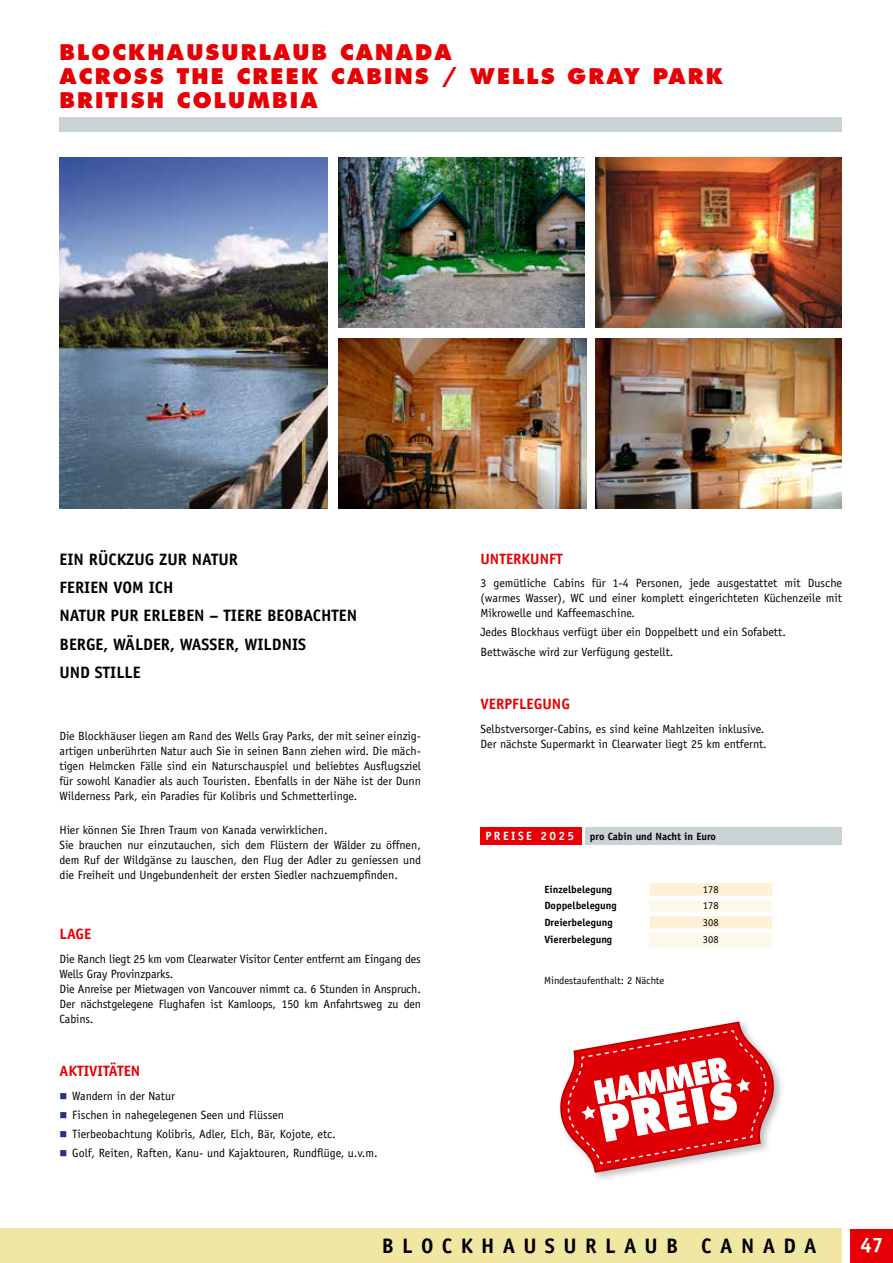
<style>
.page{position:relative;width:893px;height:1263px;background:#fff}
.page>*{position:absolute;margin:0;border:0;box-sizing:border-box;transform-origin:0 0}
.t1{font:800 21px/24px "Futura Std";letter-spacing:.1em;color:#e60005}
.t2{font:700 21px "Officina Sans Std";letter-spacing:.4em;color:#000}
.t3{font:700 21px "Officina Sans Std";color:#fff}
.t4{font:700 16.5px/28.2px "Officina Sans Std";color:#000}
.t5{font:700 15px "Officina Sans Std";color:#e60005}
.t6{font:12px/15px "Officina Sans Std";color:#000}
.t7{font:700 12px "Officina Sans Std";letter-spacing:.2em;color:#fff}
.t8{font:700 10.5px "Officina Sans Std";color:#000}
.t9{font:10.5px "Officina Sans Std";color:#000}
.s1{color:#243285}
</style>
<div class="page">
<div style="left:850px;top:1229px;width:43px;height:34px;background:#e60005"></div>
<div style="left:60px;top:117px;width:782px;height:14px;background:#c9d3d4"></div>
<div style="left:480px;top:827px;width:102px;height:17px;background:#e60005"></div>
<div style="left:586px;top:827px;width:256px;height:17px;background:#c9d3d4"></div>
<div style="left:0;top:1229px;width:842px;height:34px;background:#f0e7a3"></div>
<svg style="left:649px;top:883px;width:123px;height:65px;background:#fef4e2"></svg>
<hr style="left:645px;top:896px;width:132px;height:4px;background:#fff">
<div style="left:645px;top:911px;width:132px;height:5px;background:#fff"></div>
<div style="left:645px;top:928px;width:132px;height:5px;background:#fff"></div>
<img style="left:60px;top:157px;width:267px;height:351px">
<img style="left:338px;top:338px;width:249px;height:170px">
<img style="left:338px;top:157px;width:247px;height:170px">
<img style="left:595px;top:338px;width:247px;height:170px">
<img style="left:595px;top:157px;width:247px;height:170px">
<div style="left:557px;top:1019px;width:227px;height:164px;background:#000;opacity:.25"></div>
<svg style="left:558px;top:1021px;width:218px;height:152px"></svg>
<h1 class="t1" style="left:60px;top:40px;width:665px">BLOCKHAUSURLAUB CANADA<br>ACROSS THE CREEK CABINS / WELLS GRAY PARK<br>BRITISH COLUMBIA</h1>
<h2 class="t4" style="left:60px;top:545px;width:299px">EIN RÜCKZUG ZUR NATUR<br>FERIEN VOM ICH<br>NATUR PUR ERLEBEN – TIERE BEOBACHTEN<br>BERGE, WÄLDER, WASSER, WILDNIS<br>UND STILLE</h2>
<p class="t6" style="left:60px;top:728px;width:363px;text-align:justify">Die Blockhäuser liegen am Rand des Wells Gray Parks, der mit seiner einzig&shy;artigen unberührten Natur auch Sie in seinen Bann ziehen wird. Die mäch&shy;tigen Helmcken Fälle sind ein Naturschauspiel und beliebtes Ausflugsziel für sowohl Kanadier als auch Touristen. Ebenfalls in der Nähe ist der Dunn Wilderness Park, ein Paradies für Kolibris und Schmetterlinge.</p>
<p class="t6" style="left:60px;top:822px;width:363px">Hier können Sie Ihren Traum von Kanada verwirklichen.<br>Sie brauchen nur einzutauchen, sich dem Flüstern der Wälder zu öffnen, dem Ruf der Wildgänse zu lauschen, den Flug der Adler zu geniessen und die Freiheit und Ungebundenheit der ersten Siedler nachzuempfinden.</p>
<p class="t5" style="left:60px;top:925px;width:33px">LAGE</p>
<p class="t6" style="left:60px;top:951px;width:363px">Die Ranch liegt 25 km vom Clearwater Visitor Center entfernt am Eingang des Wells Gray Provinzparks.<br>Die Anreise per Mietwagen von Vancouver nimmt ca. 6 Stunden in Anspruch.<br>Der nächstgelegene Flughafen ist Kamloops, 150 km Anfahrtsweg zu den Cabins.</p>
<p class="t5" style="left:60px;top:1062px;width:82px">AKTIVITÄTEN</p>
<p class="t6" style="left:60px;top:1088px;width:117px"><span class="s1">■</span> Wandern in der Natur</p>
<p class="t6" style="left:60px;top:1107px;width:226px"><span class="s1">■</span> Fischen in nahegelegenen Seen und Flüssen</p>
<p class="t6" style="left:60px;top:1126px;width:278px"><span class="s1">■</span> Tierbeobachtung Kolibris, Adler, Elch, Bär, Kojote, etc.</p>
<p class="t6" style="left:60px;top:1146px;width:320px"><span class="s1">■</span> Golf, Reiten, Raften, Kanu- und Kajaktouren, Rundflüge, u.v.m.</p>
<p class="t5" style="left:480px;top:549px;width:84px">UNTERKUNFT</p>
<p class="t6" style="left:480px;top:576px;width:363px;text-align:justify">3 gemütliche Cabins für 1-4 Personen, jede ausgestattet mit Dusche (warmes Wasser), WC und einer komplett eingerichteten Küchenzeile mit Mikrowelle und Kaffeemaschine.</p>
<p class="t6" style="left:480px;top:623px;width:307px;line-height:19.2px">Jedes Blockhaus verfügt über ein Doppelbett und ein Sofabett.<br>Bettwäsche wird zur Verfügung gestellt.</p>
<p class="t5" style="left:480px;top:695px;width:91px">VERPFLEGUNG</p>
<p class="t6" style="left:480px;top:721px;width:288px">Selbstversorger-Cabins, es sind keine Mahlzeiten inklusive.<br>Der nächste Supermarkt in Clearwater liegt 25 km entfernt.</p>
<p class="t7" style="left:485px;top:828px;width:90px">PREISE 2025</p>
<p class="t8" style="left:590px;top:829px;width:127px">pro Cabin und Nacht in Euro</p>
<p class="t8" style="left:544px;top:883px;width:69px">Einzelbelegung</p>
<p class="t9" style="left:703px;top:883px;width:17px">178</p>
<p class="t8" style="left:544px;top:899px;width:74px">Doppelbelegung</p>
<p class="t9" style="left:703px;top:900px;width:17px">178</p>
<p class="t8" style="left:544px;top:916px;width:70px">Dreierbelegung</p>
<p class="t9" style="left:703px;top:916px;width:17px">308</p>
<p class="t8" style="left:544px;top:933px;width:69px">Viererbelegung</p>
<p class="t9" style="left:703px;top:933px;width:17px">308</p>
<p class="t9" style="left:544px;top:974px;width:122px">Mindestaufenthalt: 2 Nächte</p>
<h1 class="t2" style="left:382px;top:1232px;width:436px">BLOCKHAUSURLAUB CANADA</h1>
<h1 class="t3" style="left:860px;top:1232px;width:25px">47</h1>
</div>
